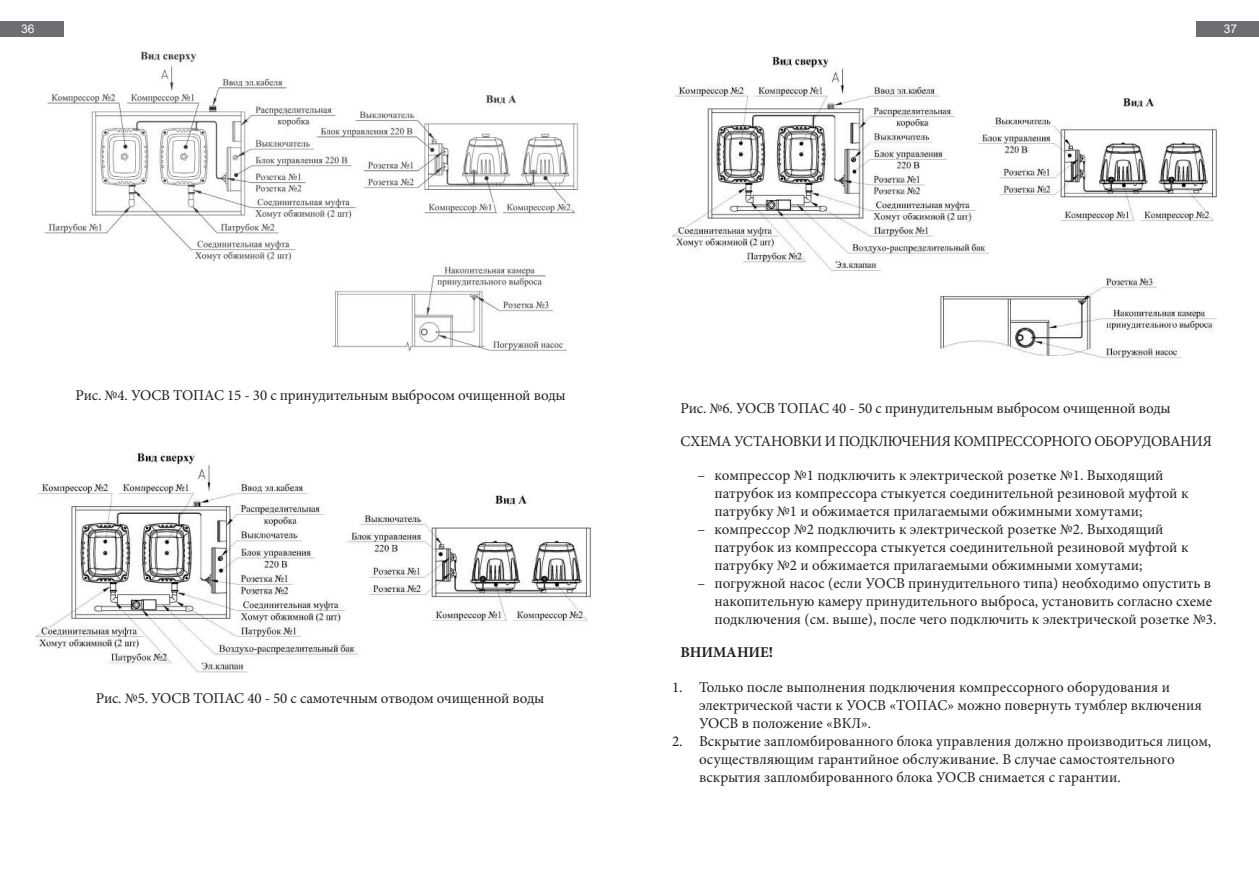
<style>
.page{position:relative;width:1259px;height:893px;background:#fff}
.page>*{position:absolute;margin:0;border:0;box-sizing:border-box;transform-origin:0 0}
.t1{font:15px/18px "Minion Pro";color:#231f20}
.t2{font:15px "Minion Pro";letter-spacing:-.025em;color:#231f20}
.t3{font:700 15px "Minion Pro";letter-spacing:-.01em;color:#231f20}
.t4{font:12px "Arial";color:#fff}
</style>
<div class="page">
<div style="left:0;top:21px;width:63px;height:16px;background:#6d6e71"></div>
<div style="left:1196px;top:21px;width:63px;height:16px;background:#6d6e71"></div>
<img style="left:44px;top:51px;width:534px;height:301px">
<img style="left:672px;top:56px;width:545px;height:303px">
<img style="left:35px;top:452px;width:556px;height:221px">
<p class="t4" style="left:21px;top:22px;width:15px">36</p>
<p class="t4" style="left:1224px;top:22px;width:15px">37</p>
<p class="t1" style="left:75px;top:387px;width:492px">Рис. №4. УОСВ ТОПАС 15 - 30 с принудительным выбросом очищенной воды</p>
<p class="t1" style="left:96px;top:690px;width:450px">Рис. №5. УОСВ ТОПАС 40 - 50 с самотечным отводом очищенной воды</p>
<p class="t1" style="left:680px;top:400px;width:492px">Рис. №6. УОСВ ТОПАС 40 - 50 с принудительным выбросом очищенной воды</p>
<p class="t2" style="left:680px;top:434px;width:533px">СХЕМА УСТАНОВКИ И ПОДКЛЮЧЕНИЯ КОМПРЕССОРНОГО ОБОРУДОВАНИЯ</p>
<p class="t1" style="left:714px;top:467px;width:475px;text-indent:-17px">– компрессор №1 подключить к электрической розетке №1. Выходящий патрубок из компрессора стыкуется соединительной резиновой муфтой к патрубку №1 и обжимается прилагаемыми обжимными хомутами;</p>
<p class="t1" style="left:714px;top:521px;width:475px;text-indent:-17px">– компрессор №2 подключить к электрической розетке №2. Выходящий патрубок из компрессора стыкуется соединительной резиновой муфтой к патрубку №2 и обжимается прилагаемыми обжимными хомутами;</p>
<p class="t1" style="left:714px;top:575px;width:503px;text-indent:-17px">– погружной насос (если УОСВ принудительного типа) необходимо опустить в накопительную камеру принудительного выброса, установить согласно схеме подключения (см. выше), после чего подключить к электрической розетке №3.</p>
<p class="t3" style="left:680px;top:645px;width:94px">ВНИМАНИЕ!</p>
<p class="t1" style="left:699px;top:679px;width:504px;text-indent:-27px">1. Только после выполнения подключения компрессорного оборудования и электрической части к УОСВ «ТОПАС» можно повернуть тумблер включения<br>УОСВ в положение «ВКЛ».</p>
<p class="t1" style="left:699px;top:733px;width:514px;text-indent:-27px">2. Вскрытие запломбированного блока управления должно производиться лицом, осуществляющим гарантийное обслуживание. В случае самостоятельного вскрытия запломбированного блока УОСВ снимается с гарантии.</p>
</div>
